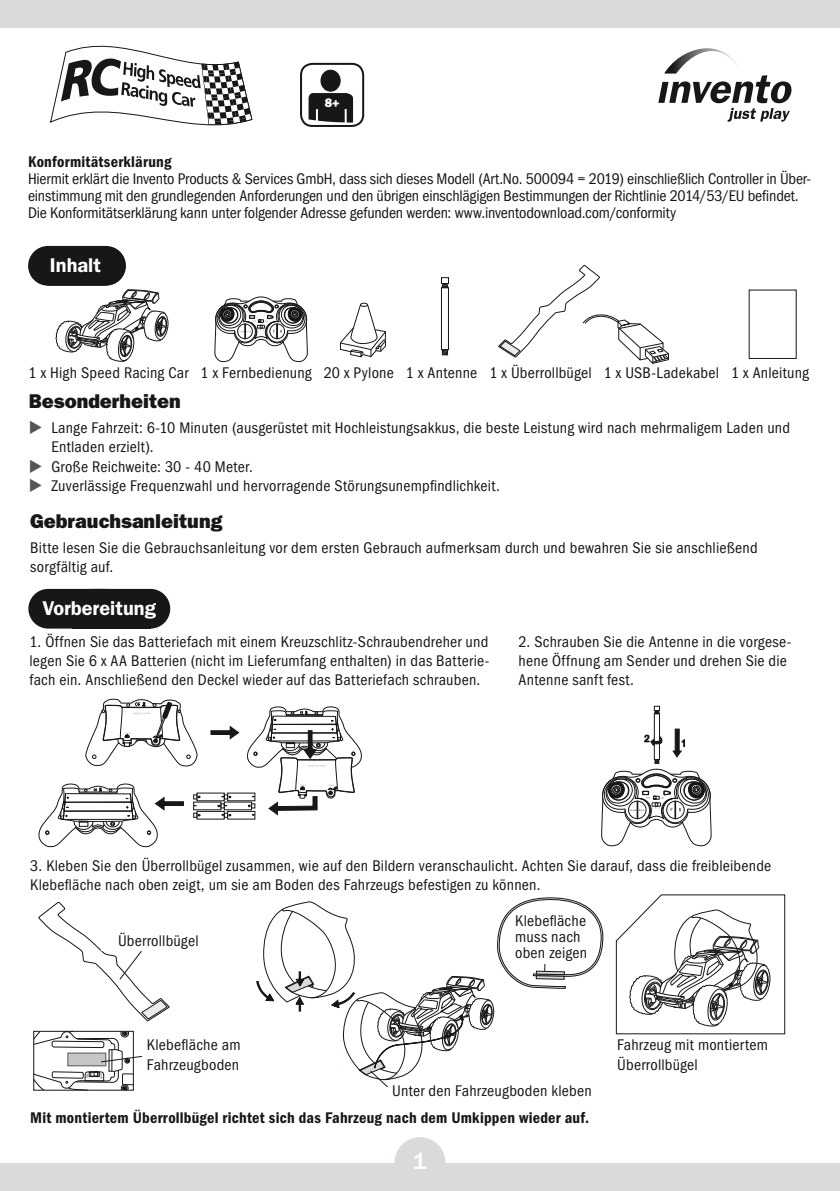
<style>
.page{position:relative;width:840px;height:1191px;background:#fff}
.page>*{position:absolute;margin:0;border:0;box-sizing:border-box;transform-origin:0 0}
.t1{font:500 24px "ITC Franklin Gothic Std";color:#fff}
.t2{font:20px "ITC Franklin Gothic Std Hvy";color:#181716}
.t3{font:600 20px "ITC Franklin Gothic Std";color:#fff}
.t4{font:condensed 16px/19.2px "ITC Franklin Gothic Std";letter-spacing:.01em;color:#181716}
.t5{font:condensed 16px/17px "ITC Franklin Gothic Std";letter-spacing:-.01em;color:#181716}
.t6{font:16px "ITC Franklin Gothic Std Dm Cd";letter-spacing:.015em;color:#181716}
.t7{font:12.4px "ITC Franklin Gothic Std Hvy";color:#fff}
</style>
<div class="page">
<div style="left:0;top:0;width:839px;height:1191px;background:#d9dada"></div>
<div style="left:0;top:28px;width:839px;height:1134px;background:#fff"></div>
<div style="left:394px;top:1137px;width:51px;height:51px;background:#d9dada;border-radius:50%"></div>
<div style="left:28px;top:589px;width:142px;height:39px;background:#181716"></div>
<svg style="left:28px;top:246px;width:140px;height:116px"></svg>
<svg style="left:214px;top:297px;width:93px;height:66px"></svg>
<svg style="left:340px;top:303px;width:46px;height:54px"></svg>
<div style="left:441px;top:287px;width:7px;height:63px;border:1px solid #181716"></div>
<div style="left:441px;top:277px;width:7px;height:7px;border:1px solid #181716"></div>
<svg style="left:441px;top:283px;width:7px;height:5px"></svg>
<svg style="left:441px;top:349px;width:7px;height:6px"></svg>
<svg style="left:498px;top:265px;width:170px;height:99px"></svg>
<svg style="left:193px;top:794px;width:7px;height:5px"></svg>
<div style="left:197px;top:811px;width:27px;height:8px;border:1px solid #181716"></div>
<svg style="left:193px;top:813px;width:7px;height:4px"></svg>
<svg style="left:85px;top:698px;width:112px;height:69px"></svg>
<svg style="left:211px;top:706px;width:151px;height:111px"></svg>
<svg style="left:38px;top:783px;width:145px;height:64px"></svg>
<div style="left:653px;top:713px;width:6px;height:46px;border:1px solid #181716"></div>
<svg style="left:653px;top:706px;width:6px;height:8px"></svg>
<svg style="left:654px;top:759px;width:5px;height:4px"></svg>
<svg style="left:672px;top:729px;width:12px;height:28px"></svg>
<svg style="left:644px;top:735px;width:18px;height:10px"></svg>
<svg style="left:601px;top:769px;width:110px;height:77px"></svg>
<svg style="left:33px;top:1030px;width:109px;height:60px"></svg>
<svg style="left:615px;top:894px;width:169px;height:140px"></svg>
<svg style="left:38px;top:902px;width:132px;height:119px"></svg>
<div style="left:101px;top:934px;width:97px;height:16px;background:#fff"></div>
<svg style="left:256px;top:897px;width:347px;height:189px"></svg>
<div style="left:510px;top:921px;width:67px;height:33px;background:#fff"></div>
<div style="left:515px;top:914px;width:73px;height:49px;background:#fff"></div>
<svg style="left:658px;top:48px;width:134px;height:74px"></svg>
<svg style="left:50px;top:45px;width:203px;height:81px"></svg>
<svg style="left:308px;top:93px;width:45px;height:30px"></svg>
<div style="left:321px;top:70px;width:19px;height:21px;background:#181716;border-radius:50%"></div>
<div style="left:320px;top:70px;width:20px;height:22px;border:1px solid #181716;border-radius:50%"></div>
<div style="left:300px;top:63px;width:64px;height:64px;border:2px solid #181716;border-radius:11px"></div>
<p class="t7" style="left:324px;top:95px;width:16px">8+</p>
<p class="t6" style="left:28px;top:152px;width:145px">Konformitätserklärung</p>
<p class="t5" style="left:28px;top:170px;width:784px">Hiermit erklärt die Invento Products &amp; Services GmbH, dass sich dieses Modell (Art.No. 500094 = 2019) einschließlich Controller in Über&shy;einstimmung mit den grundlegenden Anforderungen und den übrigen einschlägigen Bestimmungen der Richtlinie 2014/53/EU befindet.<br>Die Konformitätserklärung kann unter folgender Adresse gefunden werden: www.inventodownload.com/conformity</p>
<p class="t3" style="left:50px;top:253px;width:53px">Inhalt</p>
<p class="t4" style="left:29px;top:363px;width:781px">1 x High Speed Racing Car 1 x Fernbedienung 20 x Pylone 1 x Antenne 1 x Überrollbügel 1 x USB-Ladekabel 1 x Anleitung</p>
<p class="t2" style="left:29px;top:390px;width:153px">Besonderheiten</p>
<p class="t4" style="left:51px;top:418px;width:739px">Lange Fahrzeit: 6-10 Minuten (ausgerüstet mit Hochleistungsakkus, die beste Leistung wird nach mehrmaligem Laden und Entladen erzielt).<br>Große Reichweite: 30 - 40 Meter.<br>Zuverlässige Frequenzwahl und hervorragende Störungsunempfindlichkeit.</p>
<p class="t2" style="left:30px;top:509px;width:193px">Gebrauchsanleitung</p>
<p class="t4" style="left:30px;top:538px;width:728px">Bitte lesen Sie die Gebrauchsanleitung vor dem ersten Gebrauch aufmerksam durch und bewahren Sie sie anschließend sorgfältig auf.</p>
<p class="t3" style="left:43px;top:596px;width:115px">Vorbereitung</p>
<p class="t4" style="left:29px;top:632px;width:461px;text-align:justify">1. Öffnen Sie das Batteriefach mit einem Kreuzschlitz-Schraubendreher und legen Sie 6 x AA Batterien (nicht im Lieferumfang enthalten) in das Batterie&shy;fach ein. Anschließend den Deckel wieder auf das Batteriefach schrauben.</p>
<p class="t4" style="left:518px;top:632px;width:274px">2. Schrauben Sie die Antenne in die vorgese&shy;hene Öffnung am Sender und drehen Sie die<br>Antenne sanft fest.</p>
<p class="t4" style="left:30px;top:856px;width:742px">3. Kleben Sie den Überrollbügel zusammen, wie auf den Bildern veranschaulicht. Achten Sie darauf, dass die freibleibende<br>Klebefläche nach oben zeigt, um sie am Boden des Fahrzeugs befestigen zu können.</p>
<p class="t4" style="left:118px;top:931px;width:82px">Überrollbügel</p>
<p class="t4" style="left:515px;top:912px;width:74px;line-height:16px">Klebefläche muss nach oben zeigen</p>
<p class="t4" style="left:147px;top:1035px;width:95px">Klebefläche am<br>Fahrzeugboden</p>
<p class="t4" style="left:617px;top:1035px;width:152px">Fahrzeug mit montiertem<br>Überrollbügel</p>
<p class="t4" style="left:392px;top:1080px;width:201px">Unter den Fahrzeugboden kleben</p>
<p class="t6" style="left:30px;top:1109px;width:560px">Mit montiertem Überrollbügel richtet sich das Fahrzeug nach dem Umkippen wieder auf.</p>
<h1 class="t1" style="left:412px;top:1147px;width:16px">1</h1>
</div>
